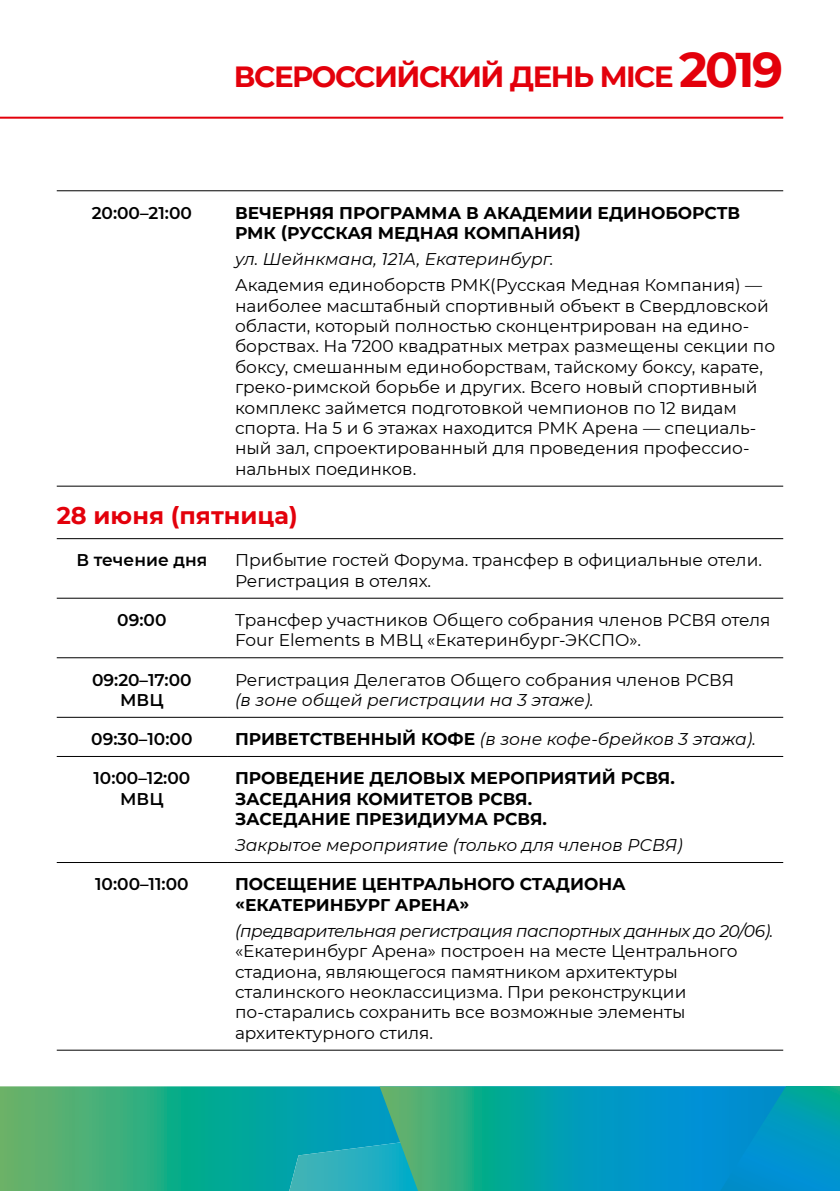
<style>
.page{position:relative;width:840px;height:1191px;background:#fff}
.page>*{position:absolute;margin:0;border:0;box-sizing:border-box;transform-origin:0 0}
.t1{font:700 29.2px "Montserrat";letter-spacing:-.05em;color:#e3000b}
.t2{font:700 24px "Montserrat";color:#e3000b}
.t3{font:17px/20.4px "Montserrat";color:#000}
.t4{font:700 17px/20.4px "Montserrat";color:#000}
.t5{font:italic 17px "Montserrat";color:#000}
.t6{font:600 17px/20.4px "Montserrat";color:#000;text-align:center}
.t7{font:italic 17px "Montserrat";letter-spacing:-.025em;color:#000}
.s1{font-size:48.6px}
.s2{font-weight:700;font-style:normal}
</style>
<div class="page">
<svg style="left:0;top:1086px;width:379px;height:105px;background:#27ab89"></svg>
<svg style="left:282px;top:1131px;width:97px;height:60px;background:#1da9b8"></svg>
<svg style="left:379px;top:1086px;width:324px;height:105px;background:#10a1a9"></svg>
<svg style="left:703px;top:1086px;width:136px;height:105px;background:#0094c7"></svg>
<hr style="left:0;top:117px;width:782px;height:2px;background:#e3000b">
<hr style="left:57px;top:190px;width:170px;height:1px;background:#000">
<hr style="left:227px;top:190px;width:555px;height:1px;background:#000">
<hr style="left:57px;top:485px;width:170px;height:1px;background:#000">
<hr style="left:227px;top:485px;width:555px;height:1px;background:#000">
<hr style="left:57px;top:538px;width:170px;height:1px;background:#000">
<hr style="left:227px;top:538px;width:555px;height:1px;background:#000">
<hr style="left:57px;top:597px;width:170px;height:1px;background:#000">
<hr style="left:227px;top:597px;width:555px;height:1px;background:#000">
<hr style="left:57px;top:657px;width:170px;height:1px;background:#000">
<hr style="left:227px;top:657px;width:555px;height:1px;background:#000">
<hr style="left:57px;top:717px;width:170px;height:1px;background:#000">
<hr style="left:227px;top:717px;width:555px;height:1px;background:#000">
<hr style="left:57px;top:756px;width:170px;height:1px;background:#000">
<hr style="left:227px;top:756px;width:555px;height:1px;background:#000">
<hr style="left:57px;top:862px;width:170px;height:1px;background:#000">
<hr style="left:227px;top:862px;width:555px;height:1px;background:#000">
<hr style="left:57px;top:1049px;width:170px;height:1px;background:#000">
<hr style="left:227px;top:1049px;width:555px;height:1px;background:#000">
<h1 class="t1" style="left:234px;top:56px;width:550px">ВСЕРОССИЙСКИЙ ДЕНЬ MICE <span class="s1">2019</span></h1>
<p class="t6" style="left:92px;top:202px;width:102px">20:00–21:00</p>
<p class="t4" style="left:235px;top:201px;width:506px">ВЕЧЕРНЯЯ ПРОГРАММА В АКАДЕМИИ ЕДИНОБОРСТВ<br>РМК (РУССКАЯ МЕДНАЯ КОМПАНИЯ)</p>
<p class="t5" style="left:235px;top:247px;width:320px">ул. Шейнкмана, 121А, Екатеринбург.</p>
<p class="t3" style="left:235px;top:274px;width:541px">Академия единоборств РМК(Русская Медная Компания) — наиболее масштабный спортивный объект в Свердловской области, который полностью сконцентрирован на едино&shy;борствах. На 7200 квадратных метрах размещены секции по боксу, смешанным единоборствам, тайскому боксу, карате, греко-римской борьбе и других. Всего новый спортивный комплекс займется подготовкой чемпионов по 12 видам спорта. На 5 и 6 этажах находится РМК Арена — специаль&shy;ный зал, спроектированный для проведения профессио&shy;нальных поединков.</p>
<h2 class="t2" style="left:57px;top:498px;width:242px">28 июня (пятница)</h2>
<p class="t6" style="left:76px;top:549px;width:132px">В течение дня</p>
<p class="t3" style="left:235px;top:549px;width:528px">Прибытие гостей Форума. трансфер в официальные отели.<br>Регистрация в отелях.</p>
<p class="t6" style="left:117px;top:609px;width:51px">09:00</p>
<p class="t3" style="left:235px;top:609px;width:536px">Трансфер участников Общего собрания членов РСВЯ отеля<br>Four Elements в МВЦ «Екатеринбург-ЭКСПО».</p>
<p class="t6" style="left:92px;top:668px;width:101px">09:20–17:00<br>МВЦ</p>
<p class="t3" style="left:235px;top:668px;width:500px">Регистрация Делегатов Общего собрания членов РСВЯ</p>
<p class="t5" style="left:235px;top:688px;width:360px">(в зоне общей регистрации на 3 этаже).</p>
<p class="t6" style="left:91px;top:728px;width:103px">09:30–10:00</p>
<p class="t5" style="left:235px;top:727px;width:522px"><span class="s2">ПРИВЕТСТВЕННЫЙ КОФЕ</span> (в зоне кофе-брейков 3 этажа).</p>
<p class="t6" style="left:93px;top:767px;width:98px">10:00–12:00<br>МВЦ</p>
<p class="t4" style="left:235px;top:767px;width:441px">ПРОВЕДЕНИЕ ДЕЛОВЫХ МЕРОПРИЯТИЙ РСВЯ.<br>ЗАСЕДАНИЯ КОМИТЕТОВ РСВЯ.<br>ЗАСЕДАНИЕ ПРЕЗИДИУМА РСВЯ.</p>
<p class="t5" style="left:235px;top:833px;width:449px">Закрытое мероприятие (только для членов РСВЯ)</p>
<p class="t6" style="left:95px;top:873px;width:95px">10:00–11:00</p>
<p class="t4" style="left:235px;top:873px;width:392px">ПОСЕЩЕНИЕ ЦЕНТРАЛЬНОГО СТАДИОНА «ЕКАТЕРИНБУРГ АРЕНА»</p>
<p class="t7" style="left:235px;top:919px;width:539px">(предварительная регистрация паспортных данных до 20/06).</p>
<p class="t3" style="left:235px;top:940px;width:504px">«Екатеринбург Арена» построен на месте Центрального стадиона, являющегося памятником архитектуры сталинского неоклассицизма. При реконструкции по-старались сохранить все возможные элементы архитектурного стиля.</p>
</div>
